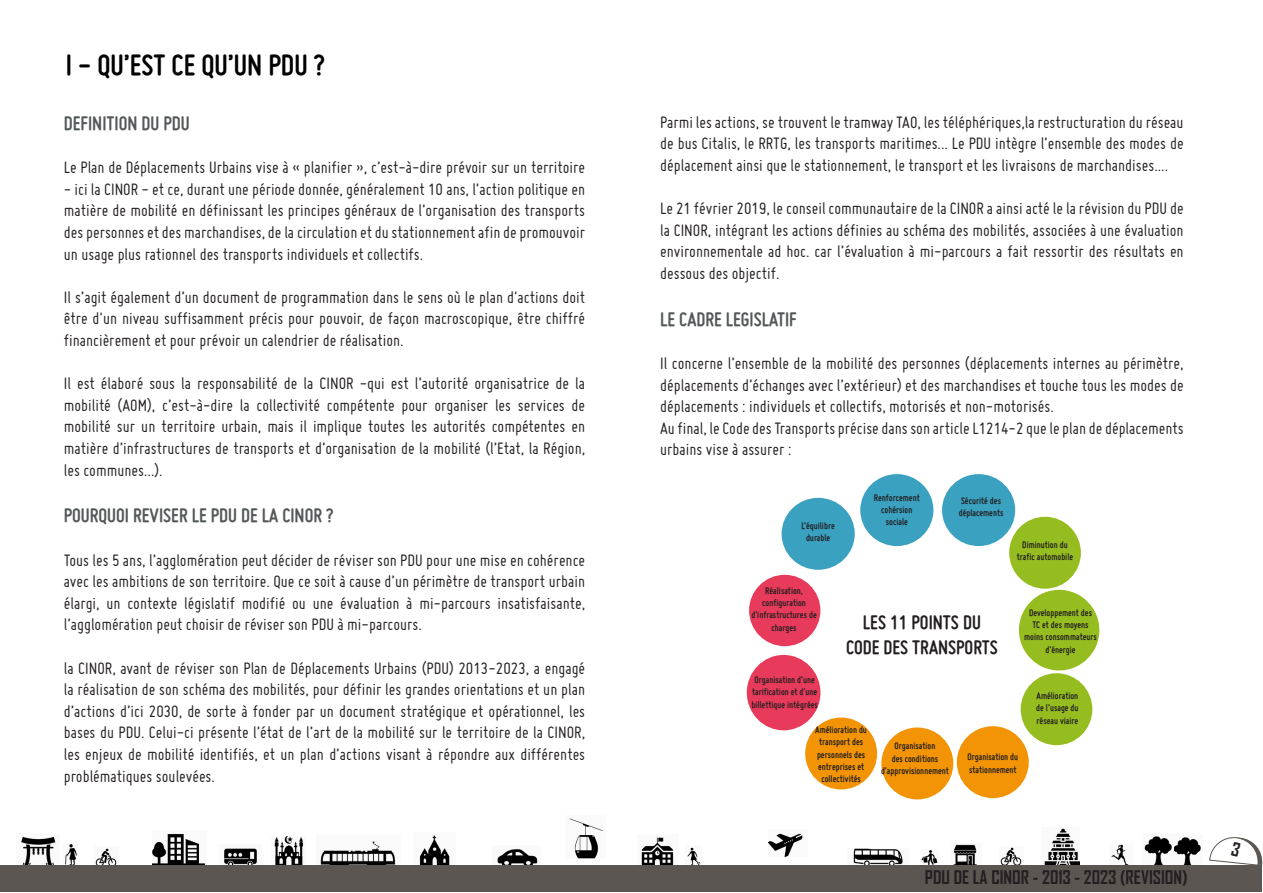
<style>
.page{position:relative;width:1263px;height:893px;background:#fff}
.page>*{position:absolute;margin:0;border:0;box-sizing:border-box;transform-origin:0 0}
.t1{font:700 31.5px "Miso";color:#000}
.t2{font:700 21px "Miso";color:#545758}
.t3{font:700 21px/25.2px "Miso";color:#231f20;text-align:center}
.t4{font:18px/21.6px "Miso";color:#231f20;text-align:justify}
.t5{font:700 18px "Agency FB";color:#231f20}
.t6{font:700 10.2px/12.3px "Miso";color:#231f20;text-align:center}
</style>
<div class="page">
<img style="left:1174px;top:837px;width:27px;height:28px">
<img style="left:419px;top:835px;width:31px;height:30px">
<img style="left:224px;top:848px;width:33px;height:17px">
<img style="left:65px;top:844px;width:12px;height:21px">
<img style="left:1000px;top:847px;width:22px;height:18px">
<img style="left:641px;top:837px;width:33px;height:28px">
<img style="left:922px;top:850px;width:16px;height:15px">
<img style="left:953px;top:844px;width:24px;height:21px">
<img style="left:1144px;top:836px;width:28px;height:29px">
<img style="left:497px;top:849px;width:41px;height:16px">
<img style="left:1044px;top:828px;width:36px;height:37px">
<img style="left:152px;top:833px;width:54px;height:32px">
<img style="left:274px;top:836px;width:29px;height:29px">
<img style="left:687px;top:847px;width:13px;height:18px">
<img style="left:853px;top:848px;width:50px;height:17px">
<img style="left:320px;top:841px;width:76px;height:24px">
<img style="left:21px;top:836px;width:35px;height:29px">
<img style="left:1111px;top:844px;width:18px;height:21px">
<img style="left:95px;top:848px;width:22px;height:17px">
<div style="left:1px;top:865px;width:1261px;height:27px;background:#5b5651"></div>
<img style="left:569px;top:818px;width:34px;height:41px">
<img style="left:769px;top:833px;width:34px;height:24px">
<div style="left:860px;top:474px;width:73px;height:72px;background:#3aa1c0;border-radius:50%"></div>
<div style="left:942px;top:474px;width:73px;height:72px;background:#3aa1c0;border-radius:50%"></div>
<div style="left:1009px;top:517px;width:72px;height:72px;background:#96bd20;border-radius:50%"></div>
<div style="left:1019px;top:590px;width:80px;height:80px;background:#96bd20;border-radius:50%"></div>
<div style="left:957px;top:726px;width:72px;height:72px;background:#f29405;border-radius:50%"></div>
<div style="left:881px;top:727px;width:72px;height:72px;background:#f29405;border-radius:50%"></div>
<div style="left:747px;top:655px;width:73px;height:75px;background:#e83b5b;border-radius:50%"></div>
<div style="left:782px;top:498px;width:73px;height:72px;background:#3aa1c0;border-radius:50%"></div>
<div style="left:749px;top:575px;width:71px;height:71px;background:#e83b5b;border-radius:50%"></div>
<div style="left:805px;top:717px;width:72px;height:72px;background:#f29405;border-radius:50%"></div>
<div style="left:1021px;top:673px;width:71px;height:72px;background:#96bd20;border-radius:50%"></div>
<svg style="left:1209px;top:837px;width:54px;height:28px"></svg>
<p class="t1" style="left:66px;top:47px;width:261px">I - QU’EST CE QU’UN PDU ?</p>
<p class="t2" style="left:64px;top:111px;width:127px">DEFINITION DU PDU</p>
<p class="t4" style="left:64px;top:156px;width:523px">Le Plan de Déplacements Urbains vise à « planifier », c’est-à-dire prévoir sur un territoire</p>
<p class="t4" style="left:64px;top:178px;width:523px">- ici la CINOR - et ce, durant une période donnée, généralement 10 ans, l’action politique en matière de mobilité en définissant les principes généraux de l’organisation des transports des personnes et des marchandises, de la circulation et du stationnement afin de promouvoir un usage plus rationnel des transports individuels et collectifs.</p>
<p class="t4" style="left:64px;top:286px;width:523px">Il s’agit également d’un document de programmation dans le sens où le plan d'actions doit être d'un niveau suffisamment précis pour pouvoir, de façon macroscopique, être chiffré financièrement et pour prévoir un calendrier de réalisation.</p>
<p class="t4" style="left:64px;top:372px;width:523px">Il est élaboré sous la responsabilité de la CINOR -qui est l’autorité organisatrice de la mobilité (AOM), c’est-à-dire la collectivité compétente pour organiser les services de mobilité sur un territoire urbain, mais il implique toutes les autorités compétentes en matière d’infrastructures de transports et d’organisation de la mobilité (l’Etat, la Région, les communes…).</p>
<p class="t2" style="left:64px;top:504px;width:271px">POURQUOI REVISER LE PDU DE LA CINOR ?</p>
<p class="t4" style="left:64px;top:549px;width:523px">Tous les 5 ans, l’agglomération peut décider de réviser son PDU pour une mise en cohérence avec les ambitions de son territoire. Que ce soit à cause d’un périmètre de transport urbain élargi, un contexte législatif modifié ou une évaluation à mi-parcours insatisfaisante, l’agglomération peut choisir de réviser son PDU à mi-parcours.</p>
<p class="t4" style="left:64px;top:657px;width:523px">la CINOR, avant de réviser son Plan de Déplacements Urbains (PDU) 2013-2023, a engagé la réalisation de son schéma des mobilités, pour définir les grandes orientations et un plan d’actions d’ici 2030, de sorte à fonder par un document stratégique et opérationnel, les bases du PDU. Celui-ci présente l’état de l’art de la mobilité sur le territoire de la CINOR, les enjeux de mobilité identifiés, et un plan d’actions visant à répondre aux différentes problématiques soulevées.</p>
<p class="t4" style="left:660px;top:111px;width:525px">Parmi les actions, se trouvent le tramway TAO, les téléphériques,la restructuration du réseau de bus Citalis, le RRTG, les transports maritimes... Le PDU intègre l’ensemble des modes de déplacement ainsi que le stationnement, le transport et les livraisons de marchandises....</p>
<p class="t4" style="left:660px;top:197px;width:525px">Le 21 février 2019, le conseil communautaire de la CINOR a ainsi acté le la révision du PDU de la CINOR, intégrant les actions définies au schéma des mobilités, associées à une évaluation environnementale ad hoc. car l’évaluation à mi-parcours a fait ressortir des résultats en dessous des objectif.</p>
<p class="t2" style="left:660px;top:307px;width:138px">LE CADRE LEGISLATIF</p>
<p class="t4" style="left:660px;top:352px;width:525px">Il concerne l’ensemble de la mobilité des personnes (déplacements internes au périmètre, déplacements d’échanges avec l’extérieur) et des marchandises et touche tous les modes de déplacements : individuels et collectifs, motorisés et non-motorisés.</p>
<p class="t4" style="left:660px;top:417px;width:525px">Au final, le Code des Transports précise dans son article L1214-2 que le plan de déplacements urbains vise à assurer :</p>
<p class="t6" style="left:801px;top:520px;width:35px">L’équilibre</p>
<p class="t6" style="left:806px;top:532px;width:26px">durable</p>
<p class="t6" style="left:874px;top:491px;width:47px">Renforcement cohérsion sociale</p>
<p class="t6" style="left:959px;top:494px;width:46px;text-align:left">Sécurité des déplacements</p>
<p class="t6" style="left:751px;top:584px;width:67px">Réalisation, configuration d’infrastructures de charges</p>
<p class="t6" style="left:751px;top:673px;width:68px;text-align:left">Organisation d’une tarification et d’une billettique intégrées</p>
<p class="t3" style="left:846px;top:609px;width:153px">LES 11 POINTS DU<br>CODE DES TRANSPORTS</p>
<p class="t6" style="left:1017px;top:538px;width:58px">Diminution du trafic automobile</p>
<p class="t6" style="left:1024px;top:606px;width:74px">Developpement des<br>TC et des moyens moins consommateurs d’énergie</p>
<p class="t6" style="left:1036px;top:690px;width:44px;text-align:justify">Amélioration de l’usage du réseau viaire</p>
<p class="t6" style="left:815px;top:723px;width:53px">Amélioration du transport des personnels des entreprises et collectivités</p>
<p class="t6" style="left:881px;top:740px;width:69px">Organisation<br>des conditions d’approvisionnement</p>
<p class="t6" style="left:967px;top:751px;width:52px;text-align:left">Organisation du stationnement</p>
<p class="t5" style="left:925px;top:865px;width:264px">PDU DE LA CINOR - 2013 - 2023 (REVISION)</p>
</div>
